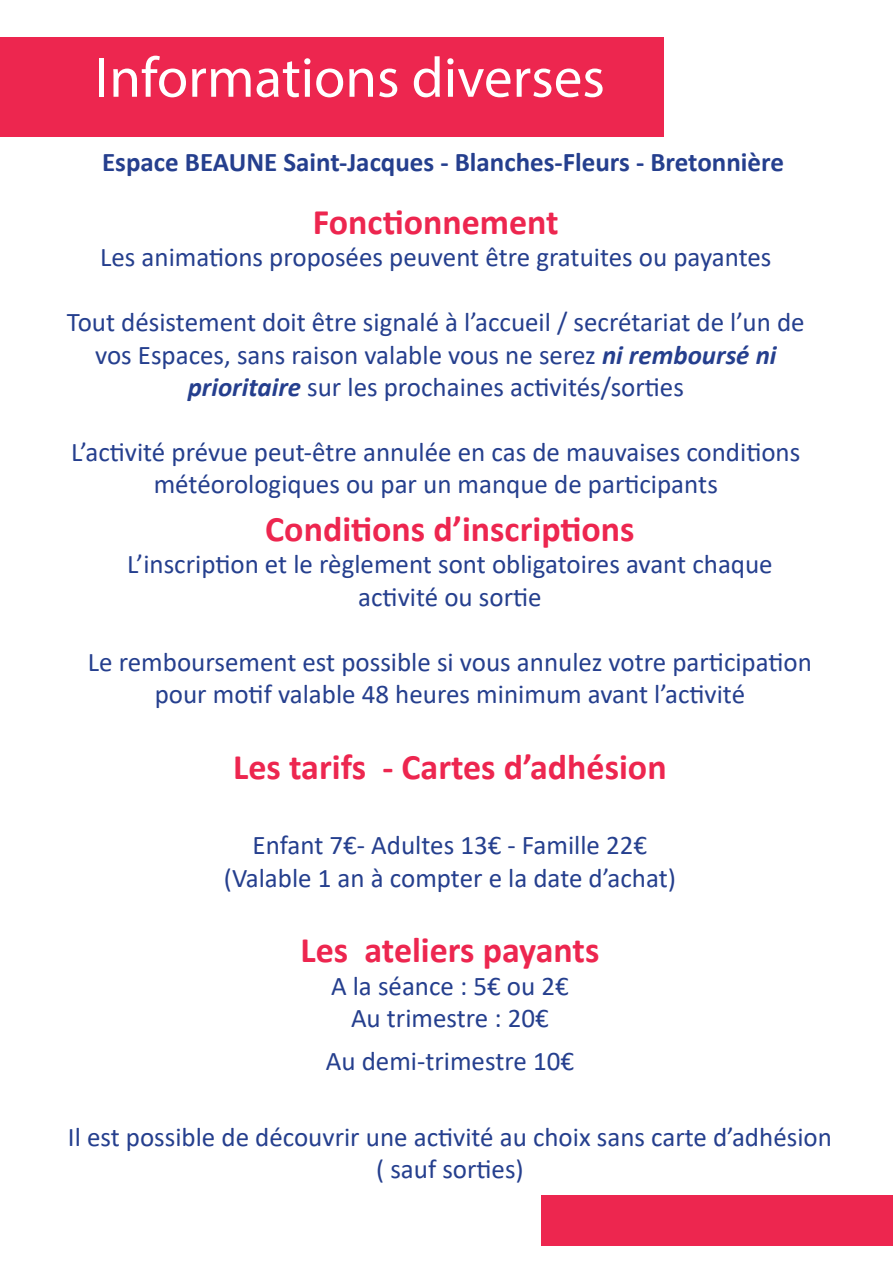
<style>
.page{position:relative;width:893px;height:1263px;background:#fff}
.page>*{position:absolute;margin:0;border:0;box-sizing:border-box;transform-origin:0 0}
.t1{font:57px "Myriad Pro";color:#fff}
.t2{font:700 36px "Calibri";color:#ed264f}
.t3{font:27px/32.4px "Calibri";color:#253f8e;text-align:center}
.t4{font:700 27px "Calibri";color:#253f8e}
.s1{font-weight:700;font-style:italic}
</style>
<div class="page">
<div style="left:0;top:38px;width:663px;height:99px;background:#ed264f"></div>
<div style="left:541px;top:1195px;width:352px;height:50px;background:#ed264f"></div>
<h1 class="t1" style="left:95px;top:42px;width:511px">Informations diverses</h1>
<p class="t4" style="left:102px;top:143px;width:683px">Espace BEAUNE Saint-Jacques - Blanches-Fleurs - Bretonnière</p>
<h2 class="t2" style="left:313px;top:197px;width:247px">Fonctionnement</h2>
<p class="t3" style="left:100px;top:241px;width:673px">Les animations proposées peuvent être gratuites ou payantes</p>
<p class="t3" style="left:67px;top:305px;width:739px">Tout désistement doit être signalé à l’accueil / secrétariat de l’un de vos Espaces, sans raison valable vous ne serez <span class="s1">ni remboursé ni prioritaire</span> sur les prochaines activités/sorties</p>
<p class="t3" style="left:71px;top:435px;width:731px">L’activité prévue peut-être annulée en cas de mauvaises conditions météorologiques ou par un manque de participants</p>
<h2 class="t2" style="left:265px;top:503px;width:371px">Conditions d’inscriptions</h2>
<p class="t3" style="left:127px;top:547px;width:647px">L’inscription et le règlement sont obligatoires avant chaque activité ou sortie</p>
<p class="t3" style="left:88px;top:645px;width:725px">Le remboursement est possible si vous annulez votre participation pour motif valable 48 heures minimum avant l’activité</p>
<h2 class="t2" style="left:233px;top:741px;width:435px">Les tarifs - Cartes d’adhésion</h2>
<p class="t3" style="left:224px;top:828px;width:454px">Enfant 7€- Adultes 13€ - Famille 22€ (Valable 1 an à compter e la date d’achat)</p>
<h2 class="t2" style="left:301px;top:925px;width:300px">Les ateliers payants</h2>
<p class="t3" style="left:331px;top:969px;width:239px">A la séance : 5€ ou 2€<br>Au trimestre : 20€</p>
<p class="t3" style="left:326px;top:1044px;width:250px">Au demi-trimestre 10€</p>
<p class="t3" style="left:68px;top:1120px;width:765px">Il est possible de découvrir une activité au choix sans carte d’adhésion ( sauf sorties)</p>
</div>
